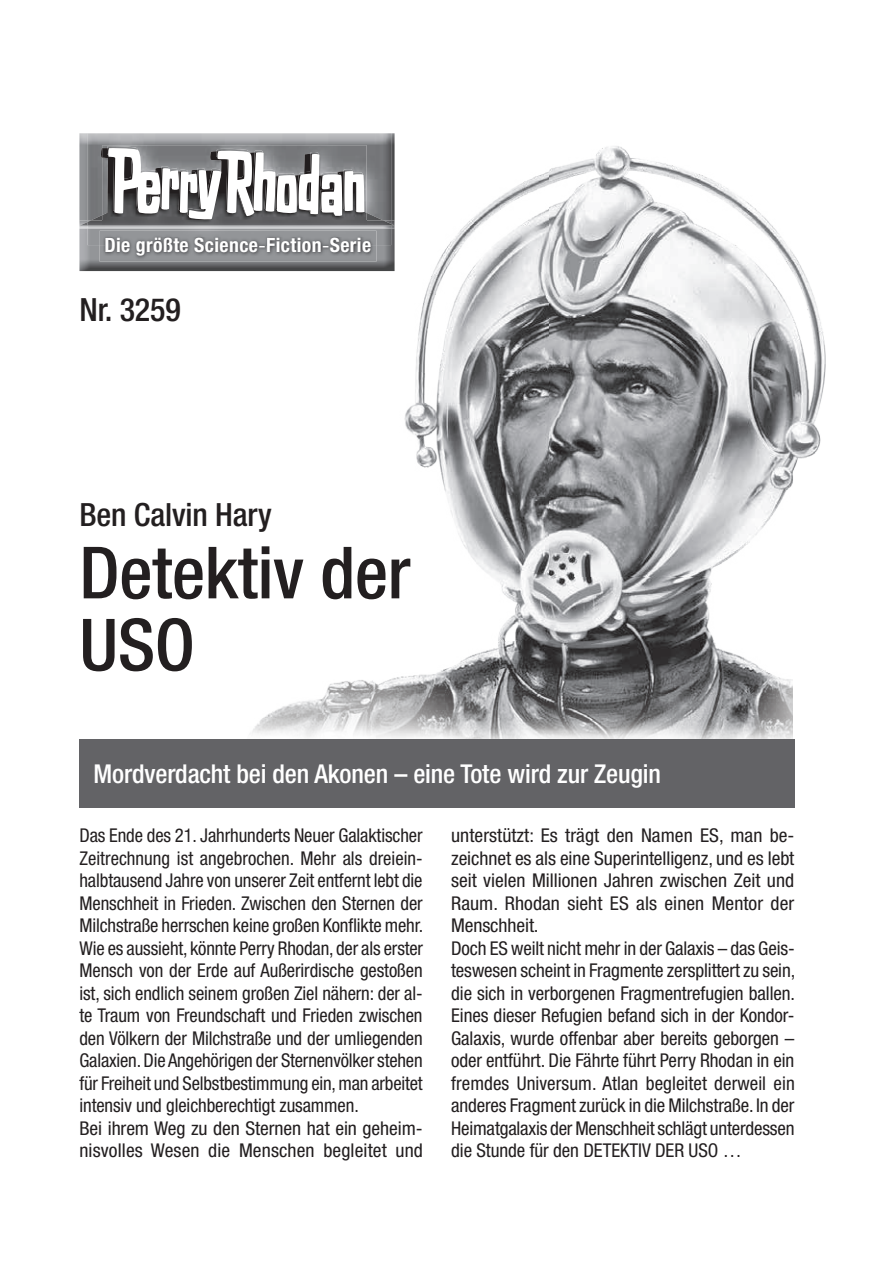
<style>
.page{position:relative;width:874px;height:1265px;background:#fff}
.page>*{position:absolute;margin:0;border:0;box-sizing:border-box;transform-origin:0 0}
.t1{font:500 condensed 72px/72px "Helvetica Neue LT Pro";letter-spacing:-.005em;color:#231f20}
.t2{font:500 condensed 32px "Helvetica Neue LT Pro";letter-spacing:-.005em;color:#231f20}
.t3{font:500 condensed 26px "Helvetica Neue LT Pro";letter-spacing:-.005em;color:#fff}
.t4{font:700 condensed 19.8px "Helvetica Neue";letter-spacing:.02em;color:#fff}
.t5{font:condensed 19px/22.4px "Helvetica Neue LT Pro";letter-spacing:-.005em;color:#231f20}
</style>
<div class="page">
<img style="left:79px;top:133px;width:8px;height:87px">
<img style="left:79px;top:220px;width:145px;height:51px">
<img style="left:100px;top:245px;width:124px;height:16px">
<img style="left:105px;top:245px;width:119px;height:11px">
<img style="left:87px;top:133px;width:137px;height:112px">
<img style="left:80px;top:222px;width:7px;height:3px">
<img style="left:91px;top:213px;width:11px;height:7px">
<img style="left:87px;top:220px;width:15px;height:5px">
<svg style="left:100px;top:148px;width:2px;height:10px"></svg>
<img style="left:102px;top:145px;width:122px;height:3px">
<img style="left:107px;top:146px;width:48px;height:2px">
<img style="left:102px;top:148px;width:122px;height:77px">
<svg style="left:108px;top:148px;width:116px;height:72px"></svg>
<img style="left:224px;top:133px;width:568px;height:606px">
<img style="left:549px;top:136px;width:277px;height:440px">
<div style="left:79px;top:739px;width:715px;height:68px;background:#636366"></div>
<p class="t4" style="left:104px;top:233px;width:268px">Die größte Science Fiction Serie</p>
<p class="t4" style="left:258px;top:233px;width:9px">-</p>
<p class="t4" style="left:322px;top:233px;width:9px">-</p>
<h2 class="t2" style="left:79px;top:290px;width:103px">Nr. 3259</h2>
<h2 class="t2" style="left:79px;top:495px;width:194px">Ben Calvin Hary</h2>
<h1 class="t1" style="left:79px;top:536px;width:332px">Detektiv der<br>USO</h1>
<h3 class="t3" style="left:94px;top:758px;width:568px">Mordverdacht bei den Akonen – eine Tote wird zur Zeugin</h3>
<p class="t5" style="left:79px;top:823px;width:345px">Das Ende des 21. Jahrhunderts Neuer Galaktischer Zeitrechnung ist angebrochen. Mehr als dreiein&shy;halbtausend Jahre von unserer Zeit entfernt lebt die Menschheit in Frieden. Zwischen den Sternen der Milchstraße herrschen keine großen Konflikte mehr.<br>Wie es aussieht, könnte Perry Rhodan, der als erster Mensch von der Erde auf Außerirdische gestoßen ist, sich endlich seinem großen Ziel nähern: der al&shy;te Traum von Freundschaft und Frieden zwischen den Völkern der Milchstraße und der umliegenden Galaxien. Die Angehörigen der Sternenvölker stehen für Freiheit und Selbstbestimmung ein, man arbeitet intensiv und gleichberechtigt zusammen.<br>Bei ihrem Weg zu den Sternen hat ein geheim&shy;nisvolles Wesen die Menschen begleitet und</p>
<p class="t5" style="left:451px;top:823px;width:345px">unterstützt: Es trägt den Namen ES, man be&shy;zeichnet es als eine Superintelligenz, und es lebt seit vielen Millionen Jahren zwischen Zeit und Raum. Rhodan sieht ES als einen Mentor der Menschheit.<br>Doch ES weilt nicht mehr in der Galaxis – das Geis&shy;teswesen scheint in Fragmente zersplittert zu sein, die sich in verborgenen Fragmentrefugien ballen.<br>Eines dieser Refugien befand sich in der Kondor-Galaxis, wurde offenbar aber bereits geborgen – oder entführt. Die Fährte führt Perry Rhodan in ein fremdes Universum. Atlan begleitet derweil ein anderes Fragment zurück in die Milchstraße. In der Heimatgalaxis der Menschheit schlägt unterdessen die Stunde für den DETEKTIV DER USO …</p>
</div>
